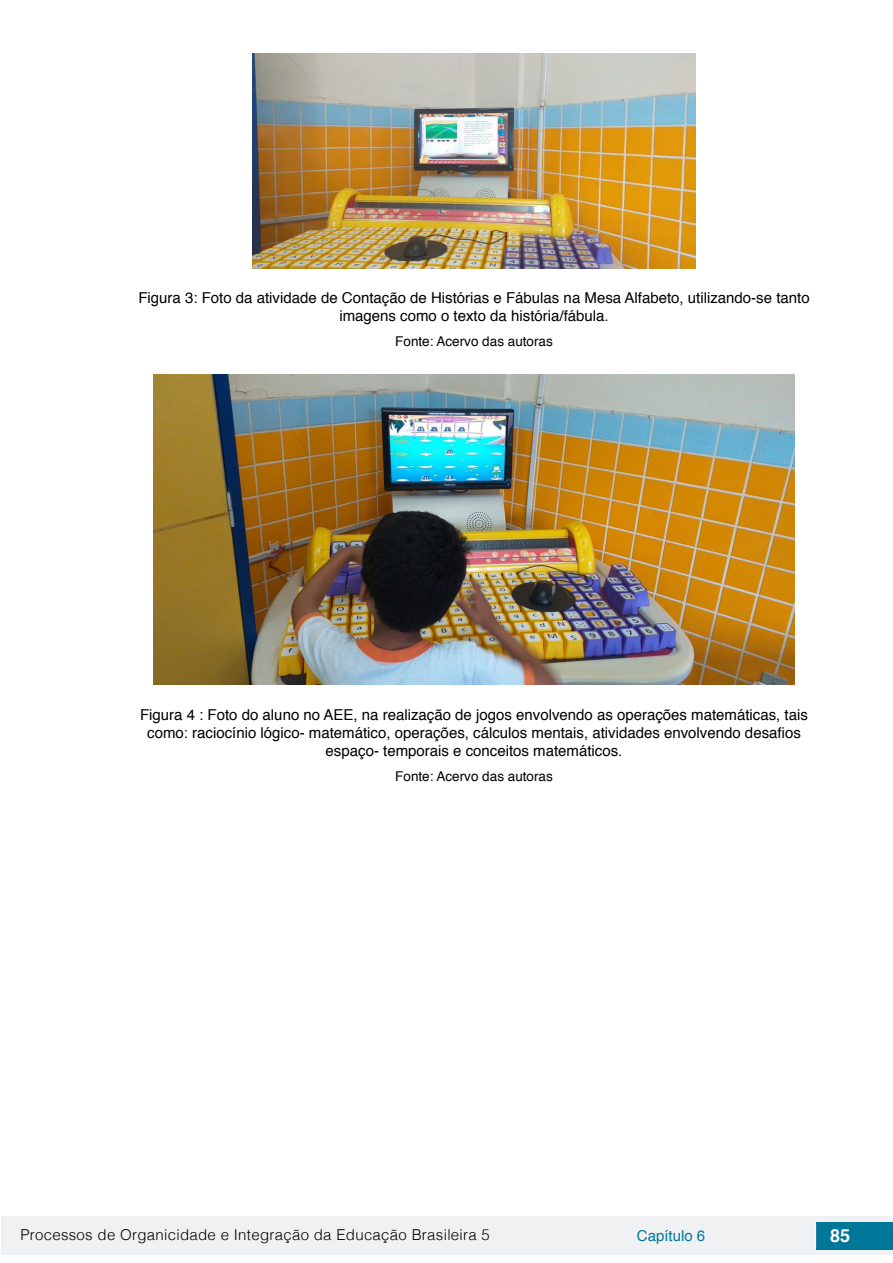
<style>
.page{position:relative;width:893px;height:1263px;background:#fff}
.page>*{position:absolute;margin:0;border:0;box-sizing:border-box;transform-origin:0 0}
.t1{font:700 18px "Helvetica";color:#fff}
.info_tab_gra_imag{font:15px/18px "Helvetica";color:#000;text-align:center}
.t2{font:300 15px "Helvetica";letter-spacing:.02em;color:#000}
.t3{font:15px "Helvetica";color:#007699}
.fonte_tab_gra_imag{font:13.5px "Helvetica";color:#000}
</style>
<div class="page">
<div style="left:1px;top:1216px;width:891px;height:38px;background:#f0f1f2"></div>
<div style="left:816px;top:1222px;width:77px;height:27px;background:#007699"></div>
<svg style="left:815px;top:1224px;width:1px;height:24px"></svg>
<img style="left:253px;top:53px;width:442px;height:215px">
<img style="left:154px;top:374px;width:640px;height:311px">
<p class="info_tab_gra_imag" style="left:138px;top:289px;width:673px">Figura 3: Foto da atividade de Contação de Histórias e Fábulas na Mesa Alfabeto, utilizando-se tanto imagens como o texto da história/fábula.</p>
<p class="fonte_tab_gra_imag" style="left:395px;top:331px;width:159px">Fonte: Acervo das autoras</p>
<p class="info_tab_gra_imag" style="left:140px;top:706px;width:669px">Figura 4 : Foto do aluno no AEE, na realização de jogos envolvendo as operações matemáticas, tais como: raciocínio lógico- matemático, operações, cálculos mentais, atividades envolvendo desafios espaço- temporais e conceitos matemáticos.</p>
<p class="fonte_tab_gra_imag" style="left:395px;top:765px;width:159px">Fonte: Acervo das autoras</p>
<p class="t2" style="left:20px;top:1222px;width:471px">Processos de Organicidade e Integração da Educação Brasileira 5</p>
<p class="t3" style="left:637px;top:1224px;width:70px">Capítulo 6</p>
<p class="t1" style="left:830px;top:1221px;width:22px">85</p>
</div>
